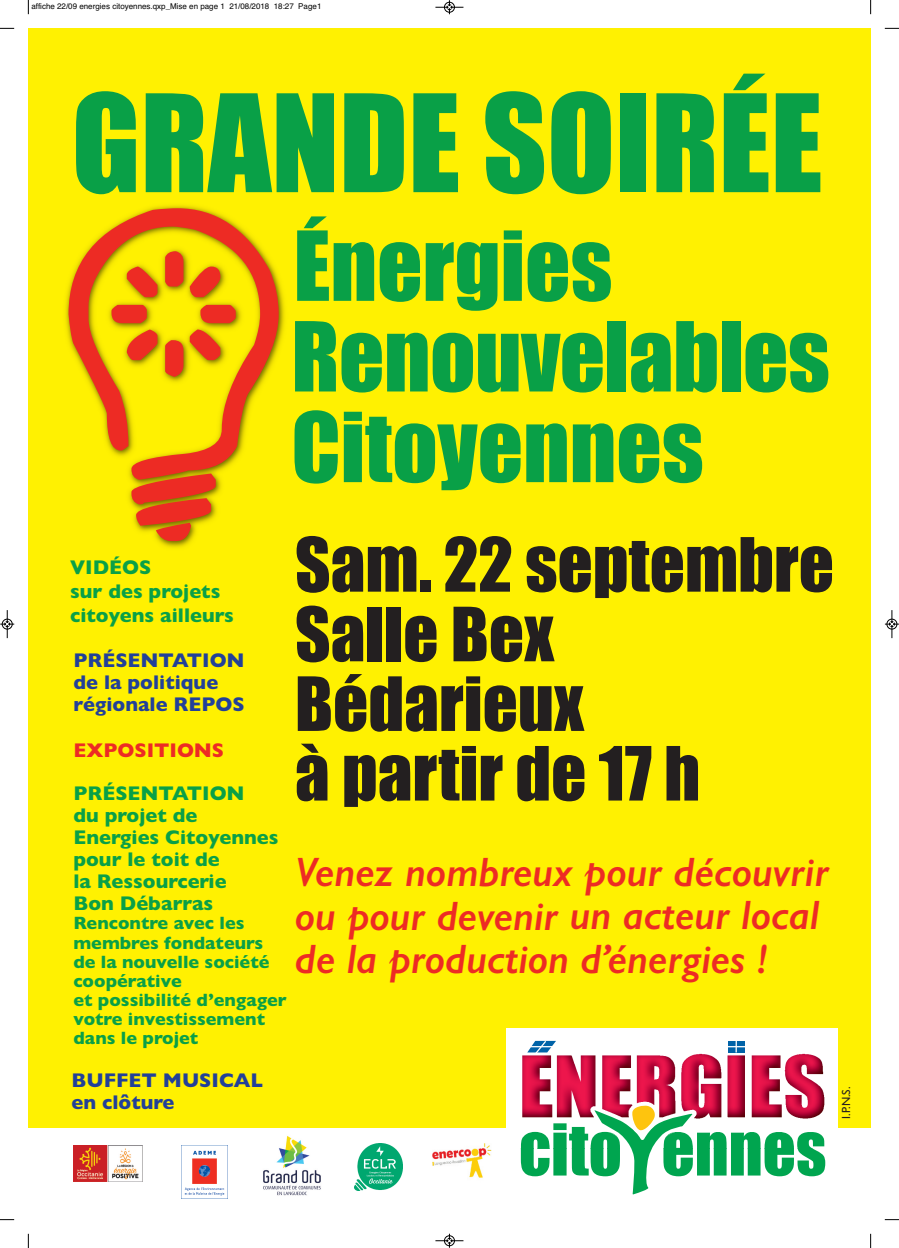
<style>
.page{position:relative;width:899px;height:1248px;background:#fff}
.page>*{position:absolute;margin:0;border:0;box-sizing:border-box;transform-origin:0 0}
.t1{font:475.4px "Bulbs";color:#ed2b24}
.t2{font:125px "Impact";color:#09a047}
.t3{font:89px/90.6px "Impact";color:#09a047}
.t4{font:69px/69.6px "Impact";color:#231f20}
.t5{font:66.1px "Impact";color:#00a54f}
.t6{font:italic 600 41.2px/43.5px "Gill Sans";color:#ed2b24}
.t7{font:700 20px/22px "Gill Sans";color:#09a047}
.t8{font:700 20px/22px "Gill Sans";color:#224099}
.t9{font:700 20px "Gill Sans";color:#ed2b24}
.t10{font:700 18px/19px "Gill Sans";color:#09a047}
.t11{font:11.9px "Gill Sans";color:#231f20}
.t12{font:8px "Helvetica";color:#000}
</style>
<div class="page">
<div style="left:28px;top:28px;width:842px;height:1099px;background:#fff101"></div>
<svg style="left:181px;top:1145px;width:47px;height:54px"></svg>
<img style="left:181px;top:1145px;width:46px;height:53px">
<img style="left:73px;top:1145px;width:70px;height:36px">
<img style="left:354px;top:1143px;width:49px;height:47px">
<img style="left:432px;top:1143px;width:59px;height:35px">
<img style="left:65px;top:205px;width:220px;height:343px">
<svg style="left:506px;top:1028px;width:332px;height:99px;background:#e79aaf"></svg>
<svg style="left:587px;top:1099px;width:113px;height:96px"></svg>
<div style="left:728px;top:1040px;width:16px;height:12px;background:#0063a8"></div>
<hr style="left:725px;top:1045px;width:22px;height:2px;background:#fff">
<svg style="left:527px;top:1039px;width:29px;height:16px"></svg>
<svg style="left:735px;top:1037px;width:2px;height:15px"></svg>
<img style="left:522px;top:1110px;width:98px;height:7px">
<img style="left:620px;top:1113px;width:199px;height:5px">
<img style="left:263px;top:1136px;width:58px;height:60px">
<svg style="left:28px;top:0;width:1px;height:14px"></svg>
<svg style="left:0;top:28px;width:14px;height:1px"></svg>
<svg style="left:870px;top:0;width:1px;height:14px"></svg>
<svg style="left:884px;top:28px;width:15px;height:1px"></svg>
<svg style="left:28px;top:1233px;width:1px;height:14px"></svg>
<svg style="left:0;top:1219px;width:14px;height:1px"></svg>
<svg style="left:870px;top:1233px;width:1px;height:14px"></svg>
<svg style="left:884px;top:1219px;width:15px;height:1px"></svg>
<svg style="left:435px;top:0;width:28px;height:14px"></svg>
<svg style="left:435px;top:1233px;width:28px;height:14px"></svg>
<svg style="left:0;top:610px;width:14px;height:28px"></svg>
<svg style="left:884px;top:610px;width:14px;height:28px"></svg>
<p class="t12" style="left:31px;top:2px;width:291px">affiche 22/09 energies citoyennes.qxp_Mise en page 1 21/08/2018 18:27 Page1</p>
<h2 class="t2" style="left:72px;top:76px;width:752px">GRANDE SOIRÉE</h2>
<h3 class="t3" style="left:291px;top:225px;width:540px">Énergies<br>Renouvelables<br>Citoyennes</h3>
<h1 class="t1" style="left:59px;top:99px;width:231px">É</h1>
<h3 class="t4" style="left:295px;top:533px;width:540px">Sam. 22 septembre<br>Salle Bex<br>Bédarieux<br>à partir de 17 h</h3>
<p class="t7" style="left:70px;top:555px;width:165px;line-height:24px">VIDÉOS<br>sur des projets citoyens ailleurs</p>
<p class="t8" style="left:73px;top:649px;width:173px">PRÉSENTATION de la politique régionale REPOS</p>
<p class="t9" style="left:73px;top:738px;width:152px">EXPOSITIONS</p>
<p class="t7" style="left:73px;top:782px;width:207px">PRÉSENTATION<br>du projet de<br>Energies Citoyennes pour le toit de<br>la Ressourcerie<br>Bon Débarras</p>
<p class="t10" style="left:73px;top:913px;width:215px">Rencontre avec les membres fondateurs de la nouvelle société coopérative<br>et possibilité d’engager votre investissement dans le projet</p>
<h3 class="t6" style="left:295px;top:850px;width:536px">Venez nombreux pour découvrir ou pour devenir un acteur local de la production d’énergies !</h3>
<p class="t8" style="left:72px;top:1069px;width:193px">BUFFET MUSICAL en clôture</p>
<h3 class="t5" style="left:519px;top:1108px;width:309px">cito ennes</h3>
<p class="t11" style="left:839px;top:1118px;width:34px;rotate:-90deg">I.P.N.S.</p>
</div>
